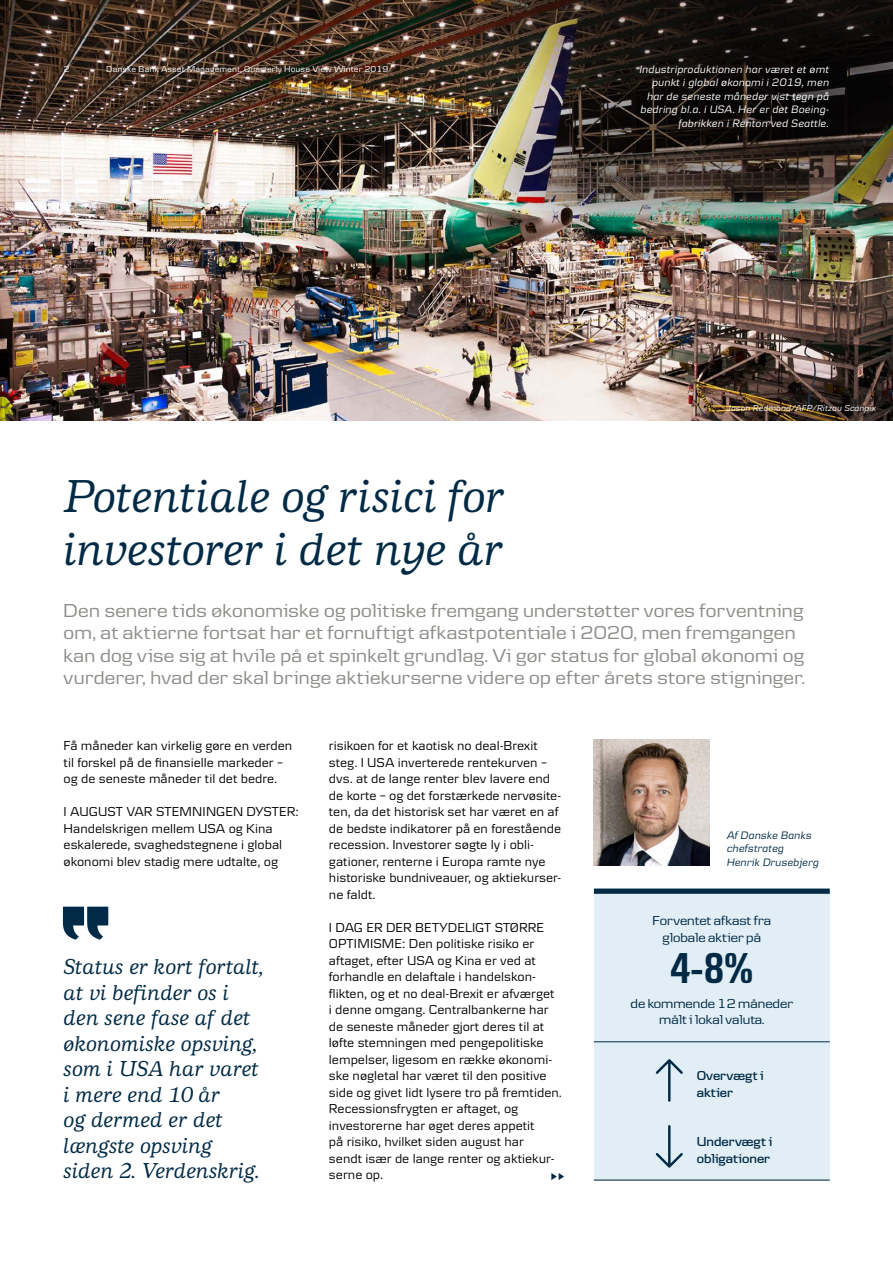
<style>
.page{position:relative;width:893px;height:1263px;background:#fff}
.page>*{position:absolute;margin:0;border:0;box-sizing:border-box;transform-origin:0 0}
.t1{font:italic 500 48px/52.5px "Danske Human";color:#002a45}
.t2{font:600 condensed 45px "Danske";color:#002a45}
.t3{font:italic 500 22.5px/25.5px "Danske Human";color:#002a45}
.t4{font:19.5px/22.5px "Danske Headline";letter-spacing:.02em;color:#8c8c88}
.t5{font:13.5px/16.5px "Danske Textv 2";color:#000}
.t6{font:13.5px/16.5px "Danske Headline";color:#002a45;text-align:center}
.t7{font:600 13.5px/16.5px "Danske Headline";color:#002a45}
.t8{font:italic 11.25px/13.5px "Danske Textv 2";letter-spacing:.01em;color:#fff;text-align:right}
.t9{font:italic 11.25px/13.5px "Danske Text";color:#002a45}
.t10{font:9px "Danske Text";letter-spacing:.005em;color:#fff}
.t11{font:italic 9px "Danske Textv 2";letter-spacing:.01em;color:#fff}
</style>
<div class="page">
<img style="left:0;top:0;width:893px;height:420px">
<svg style="left:551px;top:1173px;width:13px;height:7px"></svg>
<div style="left:594px;top:889px;width:236px;height:290px;background:#e2eef5"></div>
<div style="left:594px;top:888px;width:236px;height:6px;background:#002a45"></div>
<hr style="left:594px;top:1041px;width:236px;height:1px;background:#002a45">
<hr style="left:594px;top:1179px;width:236px;height:1px;background:#002a45">
<svg style="left:656px;top:1125px;width:27px;height:43px"></svg>
<svg style="left:656px;top:1059px;width:27px;height:43px"></svg>
<svg style="left:62px;top:907px;width:46px;height:33px"></svg>
<img style="left:594px;top:740px;width:115px;height:126px">
<p class="t10" style="left:64px;top:64px;width:7px">2</p>
<p class="t8" style="left:639px;top:62px;width:191px">Industriproduktionen har været et ømt punkt i global økonomi i 2019, men har de seneste måneder vist tegn på bedring bl.a. i USA. Her er det Boeing&shy;fabrikken i Renton ved Seattle.</p>
<p class="t10" style="left:106px;top:64px;width:283px">Danske Bank Asset Management, Quarterly House View Winter 2019</p>
<h1 class="t1" style="left:64px;top:470px;width:443px">Potentiale og risici for investorer i det nye år</h1>
<p class="t11" style="left:726px;top:403px;width:151px">Jason Redmond/AFP/Ritzau Scanpix</p>
<p class="t4" style="left:64px;top:598px;width:743px">Den senere tids økonomiske og politiske fremgang understøtter vores forventning om, at aktierne fortsat har et fornuftigt afkastpotentiale i 2020, men fremgangen kan dog vise sig at hvile på et spinkelt grundlag. Vi gør status for global økonomi og vurderer, hvad der skal bringe aktiekurserne videre op efter årets store stigninger.</p>
<p class="t5" style="left:64px;top:737px;width:230px">Få måneder kan virkelig gøre en verden til forskel på de finansielle markeder – og de seneste måneder til det bedre.</p>
<p class="t5" style="left:64px;top:803px;width:237px">I AUGUST VAR STEMNINGEN DYSTER:<br>Handelskrigen mellem USA og Kina eskalerede, svaghedstegnene i global økonomi blev stadig mere udtalte, og</p>
<h3 class="t3" style="left:64px;top:954px;width:201px">Status er kort fortalt, at vi befinder os i den sene fase af det økonomiske opsving, som i USA har varet i mere end 10 år<br>og dermed er det længste opsving siden 2. Verdenskrig.</h3>
<p class="t5" style="left:329px;top:737px;width:234px">risikoen for et kaotisk no deal-Brexit steg. I USA inverterede rentekurven – dvs. at de lange renter blev lavere end de korte – og det forstærkede nervøsite&shy;ten, da det historisk set har været en af de bedste indikatorer på en forestående recession. Investorer søgte ly i obli&shy;gationer, renterne i Europa ramte nye historiske bundniveauer, og aktiekurser&shy;ne faldt.</p>
<p class="t5" style="left:329px;top:919px;width:234px">I DAG ER DER BETYDELIGT STØRRE OPTIMISME: Den politiske risiko er aftaget, efter USA og Kina er ved at forhandle en delaftale i handelskon&shy;flikten, og et no deal-Brexit er afværget<br>i denne omgang. Centralbankerne har de seneste måneder gjort deres til at løfte stemningen med pengepolitiske lempelser, ligesom en række økonomi&shy;ske nøgletal har været til den positive side og givet lidt lysere tro på fremtiden.<br>Recessionsfrygten er aftaget, og investorerne har øget deres appetit<br>på risiko, hvilket siden august har<br>sendt især de lange renter og aktiekur&shy;serne op.</p>
<p class="t9" style="left:726px;top:828px;width:94px">Af Danske Banks chefstrateg<br>Henrik Drusebjerg</p>
<p class="t6" style="left:653px;top:912px;width:120px">Forventet afkast fra globale aktier på</p>
<h2 class="t2" style="left:670px;top:944px;width:85px">4-8%</h2>
<p class="t6" style="left:631px;top:994px;width:164px">de kommende 12 måneder målt i lokal valuta.</p>
<p class="t7" style="left:697px;top:1067px;width:69px">Overvægt i aktier</p>
<p class="t7" style="left:697px;top:1133px;width:77px">Undervægt i obligationer</p>
</div>
